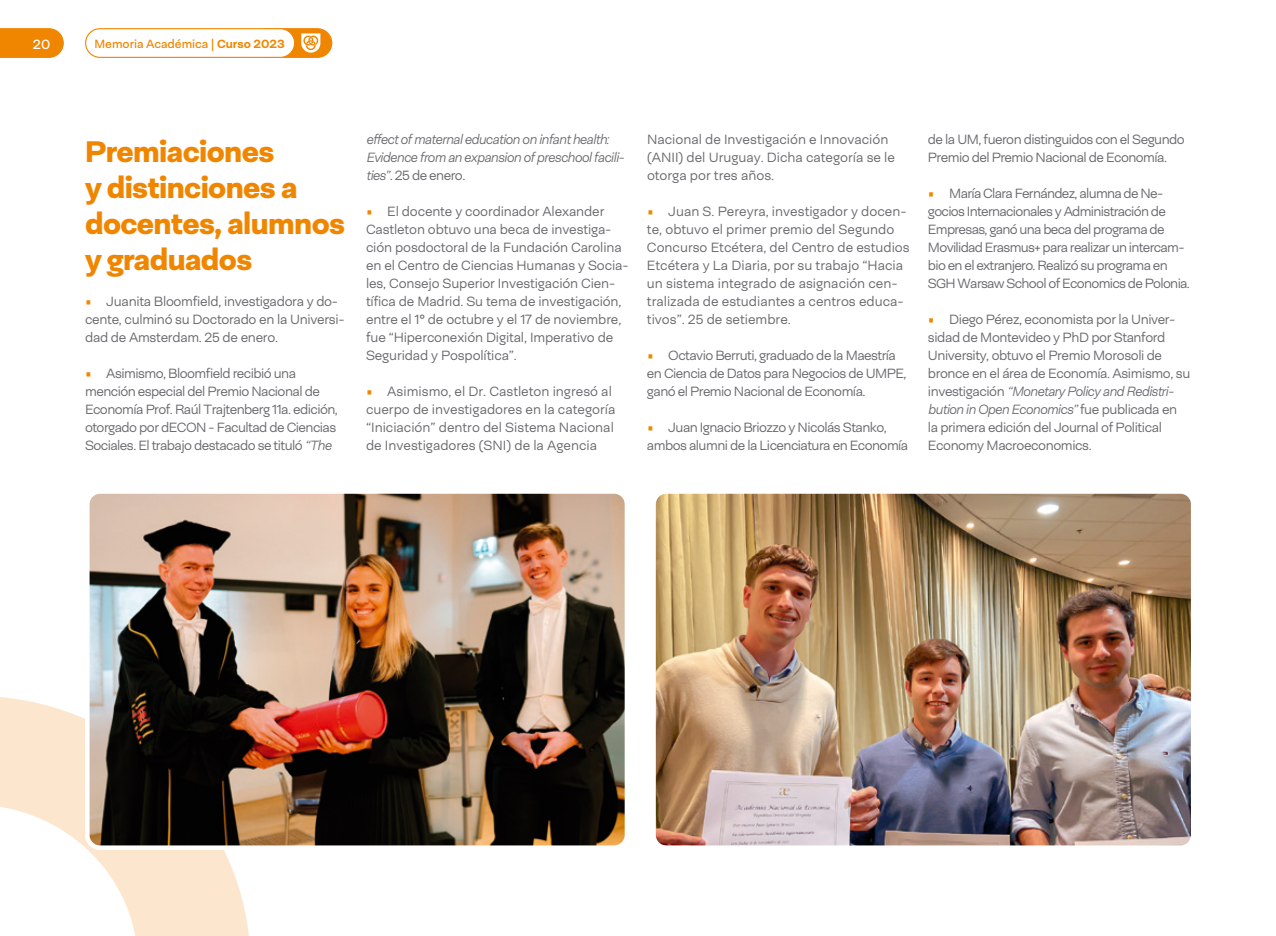
<style>
.page{position:relative;width:1276px;height:936px;background:#fff}
.page>*{position:absolute;margin:0;border:0;box-sizing:border-box;transform-origin:0 0}
.t1{font:900 30px/36px "Neogrotesk Ess";letter-spacing:-.02em;color:#f08600}
.t2{font:300 13.5px/18px "Neogrotesk Ess";letter-spacing:-.02em;color:#68676c}
.t3{font:300 13.5px/18px "Neogrotesk Ess";color:#68676c}
.t4{font:300 13.5px/18px "Neogrotesk Ess";letter-spacing:-.04em;color:#68676c}
.t5{font:300 13.5px/18px "Neogrotesk Ess";letter-spacing:-.05em;color:#68676c}
.t6{font:italic 300 13.5px/18px "Neogrotesk Ess";letter-spacing:-.04em;color:#68676c}
.t7{font:13.5px "Neogrotesk Ess";color:#fff}
.t8{font:12px "Neogrotesk Ess";color:#f08600}
.s1{font-weight:700}
.s2{font-family:"Titillium";font-weight:700;font-size:15px;color:#f08600}
.s3{font-style:italic}
.s4{font-style:normal}
</style>
<div class="page">
<div style="left:251px;top:29px;width:81px;height:28px;background:#f08600;border-radius:14px"></div>
<div style="left:250px;top:28px;width:82px;height:30px;border:1px solid #f08600;border-radius:14px"></div>
<svg style="left:0;top:28px;width:64px;height:30px;background:#f08d0e"></svg>
<div style="left:86px;top:29px;width:209px;height:28px;background:#fff;border-radius:14px"></div>
<div style="left:85px;top:28px;width:210px;height:30px;border:1px solid #f08600;border-radius:14px"></div>
<svg style="left:301px;top:33px;width:19px;height:20px"></svg>
<svg style="left:0;top:697px;width:249px;height:238px;fill:#fce7ce"></svg>
<img style="left:87px;top:494px;width:537px;height:353px">
<div style="left:85px;top:489px;width:544px;height:360px;border:4px solid #fff;border-radius:13px"></div>
<img style="left:656px;top:494px;width:534px;height:350px">
<div style="left:651px;top:489px;width:544px;height:360px;border:4px solid #fff;border-radius:13px"></div>
<p class="t7" style="left:33px;top:36px;width:19px">20</p>
<p class="t8" style="left:95px;top:36px;width:192px">Memoria Académica | <span class="s1">Curso 2023</span></p>
<h1 class="t1" style="left:85px;top:133px;width:261px">Premiaciones<br>y distinciones a docentes, alumnos y graduados</h1>
<p class="t2" style="left:85px;top:292px;width:261px"><span class="s2">•</span> Juanita Bloomfield, investigadora y do&shy;cente, culminó su Doctorado en la Universi&shy;dad de Amsterdam. 25 de enero.</p>
<p class="t4" style="left:85px;top:364px;width:254px"><span class="s2">•</span> Asimismo, Bloomfield recibió una mención especial del Premio Nacional de Economía Prof. Raúl Trajtenberg 11a. edición, otorgado por dECON - Facultad de Ciencias Sociales. El trabajo destacado se tituló <span class="s3">“The</span></p>
<p class="t6" style="left:366px;top:130px;width:260px">effect of maternal education on infant health:<br>Evidence from an expansion of preschool facili&shy;ties”<span class="s4">. 25 de enero.</span></p>
<p class="t2" style="left:366px;top:202px;width:264px"><span class="s2">•</span> El docente y coordinador Alexander Castleton obtuvo una beca de investiga&shy;ción posdoctoral de la Fundación Carolina en el Centro de Ciencias Humanas y Socia&shy;les, Consejo Superior Investigación Cien&shy;tífica de Madrid. Su tema de investigación, entre el 1° de octubre y el 17 de noviembre, fue “Hiperconexión Digital, Imperativo de Seguridad y Pospolítica”.</p>
<p class="t3" style="left:366px;top:382px;width:251px"><span class="s2">•</span> Asimismo, el Dr. Castleton ingresó al cuerpo de investigadores en la categoría “Iniciación” dentro del Sistema Nacional de Investigadores (SNI) de la Agencia</p>
<p class="t3" style="left:647px;top:130px;width:250px">Nacional de Investigación e Innovación (ANII) del Uruguay. Dicha categoría se le otorga por tres años.</p>
<p class="t3" style="left:647px;top:202px;width:264px"><span class="s2">•</span> Juan S. Pereyra, investigador y docen&shy;te, obtuvo el primer premio del Segundo Concurso Etcétera, del Centro de estudios Etcétera y La Diaria, por su trabajo “Hacia un sistema integrado de asignación cen&shy;tralizada de estudiantes a centros educa&shy;tivos”. 25 de setiembre.</p>
<p class="t4" style="left:647px;top:346px;width:261px"><span class="s2">•</span> Octavio Berruti, graduado de la Maestría en Ciencia de Datos para Negocios de UMPE, ganó el Premio Nacional de Economía.</p>
<p class="t4" style="left:647px;top:418px;width:263px"><span class="s2">•</span> Juan Ignacio Briozzo y Nicolás Stanko, ambos alumni de la Licenciatura en Economía</p>
<p class="t4" style="left:928px;top:130px;width:258px">de la UM, fueron distinguidos con el Segundo<br>Premio del Premio Nacional de Economía.</p>
<p class="t5" style="left:928px;top:184px;width:263px"><span class="s2">•</span> María Clara Fernández, alumna de Ne&shy;gocios Internacionales y Administración de Empresas, ganó una beca del programa de Movilidad Erasmus+ para realizar un intercam&shy;bio en el extranjero. Realizó su programa en SGH Warsaw School of Economics de Polonia.</p>
<p class="t2" style="left:928px;top:310px;width:264px"><span class="s2">•</span> Diego Pérez, economista por la Univer&shy;sidad de Montevideo y PhD por Stanford University, obtuvo el Premio Morosoli de bronce en el área de Economía. Asimismo, su investigación <span class="s3">“Monetary Policy and Redistri&shy;bution in Open Economics”</span> fue publicada en la primera edición del Journal of Political Economy Macroeconomics.</p>
</div>
